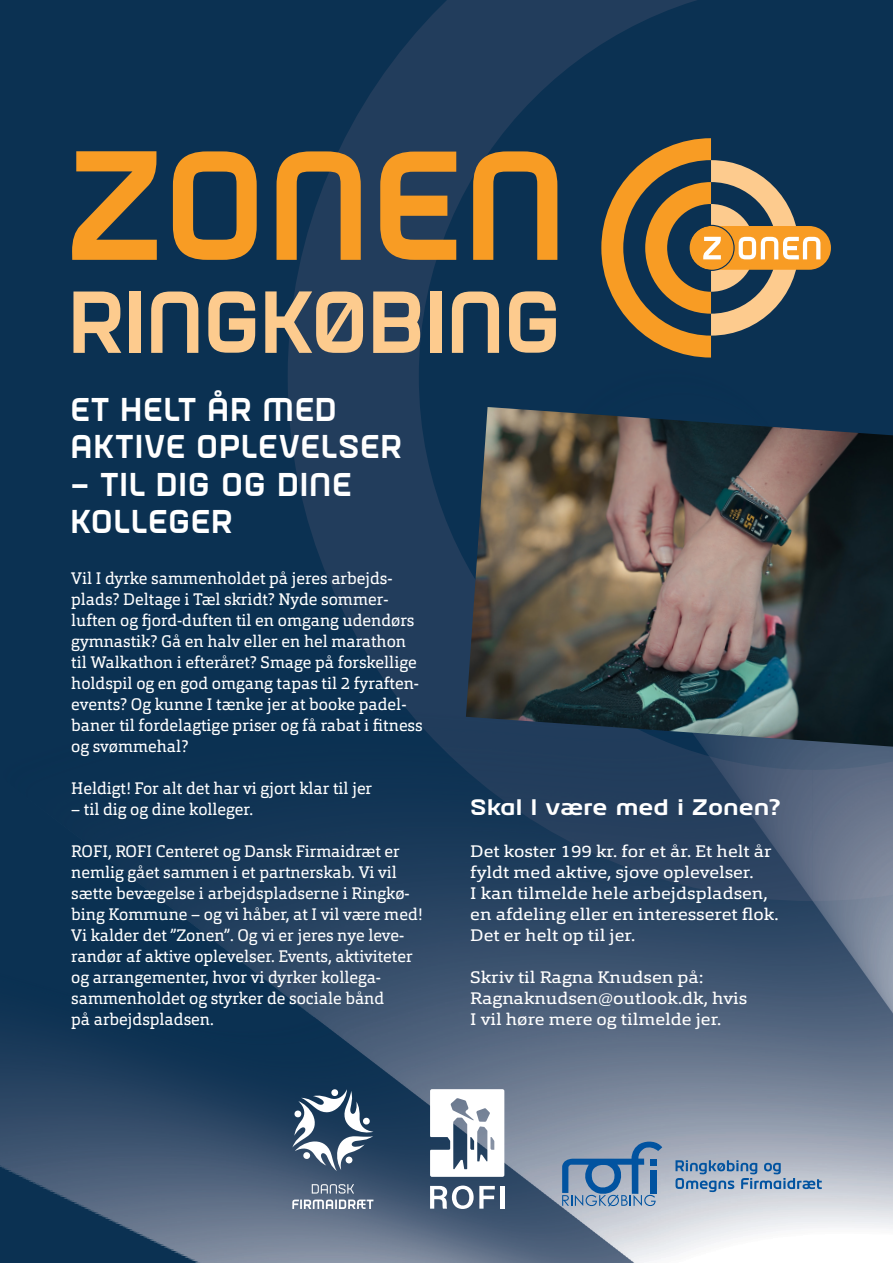
<style>
.page{position:relative;width:893px;height:1263px;background:#0b3152}
.page>*{position:absolute;margin:0;border:0;box-sizing:border-box;transform-origin:0 0}
.t1{font:700 155.1px "Firm";letter-spacing:-.015em;color:#f89c24}
.t2{font:700 87.75px "Firm";letter-spacing:-.035em;color:#fdcb8e}
.t3{font:700 33px "Firm";letter-spacing:.005em;color:#fff}
.t4{font:700 22.5px "Firm";letter-spacing:-.005em;color:#fff;scale:1.13 1}
.t5{font:16.5px/21px "Orgon Slab";color:#fff}
.t6{font:16.5px/21px "Orgon Slab";color:#fff;scale:1.13 1}
</style>
<div class="page">
<svg style="left:293px;top:0;width:403px;height:300px"></svg>
<img style="left:0;top:300px;width:893px;height:963px">
<div style="left:693px;top:226px;width:138px;height:44px;background:#f89c24;border-radius:22px"></div>
<svg style="left:601px;top:138px;width:219px;height:220px"></svg>
<div style="left:688px;top:225px;width:47px;height:46px;border:1px solid #0b3152;border-radius:50%"></div>
<svg style="left:562px;top:1140px;width:100px;height:66px;background:#7493b4"></svg>
<svg style="left:675px;top:1160px;width:147px;height:32px;background:#8da6c1"></svg>
<svg style="left:430px;top:1185px;width:65px;height:24px;background:#8896a7"></svg>
<hr style="left:500px;top:1186px;width:4px;height:23px;background:#fff">
<svg style="left:430px;top:1089px;width:74px;height:88px;background:#cfd5dc"></svg>
<svg style="left:292px;top:1089px;width:81px;height:82px"></svg>
<svg style="left:312px;top:1184px;width:42px;height:9px"></svg>
<svg style="left:292px;top:1199px;width:81px;height:10px"></svg>
<img style="left:466px;top:407px;width:427px;height:340px">
<p class="t1" style="left:67px;top:115px;width:504px">ZONEN</p>
<p class="t2" style="left:67px;top:271px;width:497px">RINGKØBING</p>
<p class="t3" style="left:70px;top:390px;width:269px">ET HELT ÅR MED</p>
<p class="t3" style="left:70px;top:428px;width:333px">AKTIVE OPLEVELSER</p>
<p class="t3" style="left:70px;top:465px;width:283px">– TIL DIG OG DINE</p>
<p class="t3" style="left:70px;top:503px;width:164px">KOLLEGER</p>
<p class="t5" style="left:71px;top:568px;width:353px">Vil I dyrke sammenholdet på jeres arbejds&shy;plads? Deltage i Tæl skridt? Nyde sommer&shy;luften og fjord-duften til en omgang udendørs gymnastik? Gå en halv eller en hel marathon til Walkathon i efteråret? Smage på forskellige holdspil og en god omgang tapas til 2 fyraften&shy;events? Og kunne I tænke jer at booke padel&shy;baner til fordelagtige priser og få rabat i fitness og svømmehal?</p>
<p class="t5" style="left:71px;top:778px;width:303px">Heldigt! For alt det har vi gjort klar til jer</p>
<p class="t5" style="left:71px;top:799px;width:183px">– til dig og dine kolleger.</p>
<p class="t5" style="left:71px;top:841px;width:353px">ROFI, ROFI Centeret og Dansk Firmaidræt er nemlig gået sammen i et partnerskab. Vi vil sætte bevægelse i arbejdspladserne i Ringkø&shy;bing Kommune – og vi håber, at I vil være med!</p>
<p class="t5" style="left:71px;top:925px;width:343px">Vi kalder det ”Zonen”. Og vi er jeres nye leve&shy;randør af aktive oplevelser. Events, aktiviteter og arrangementer, hvor vi dyrker kollega&shy;sammenholdet og styrker de sociale bånd<br>på arbejdspladsen.</p>
<p class="t4" style="left:470px;top:794px;width:278px">Skal I være med i Zonen?</p>
<p class="t6" style="left:470px;top:841px;width:274px">Det koster 199 kr. for et år. Et helt år fyldt med aktive, sjove oplevelser.<br>I kan tilmelde hele arbejdspladsen, en afdeling eller en interesseret flok.<br>Det er helt op til jer.</p>
<p class="t6" style="left:470px;top:967px;width:247px">Skriv til Ragna Knudsen på:<br>Ragnaknudsen@outlook.dk, hvis<br>I vil høre mere og tilmelde jer.</p>
</div>
